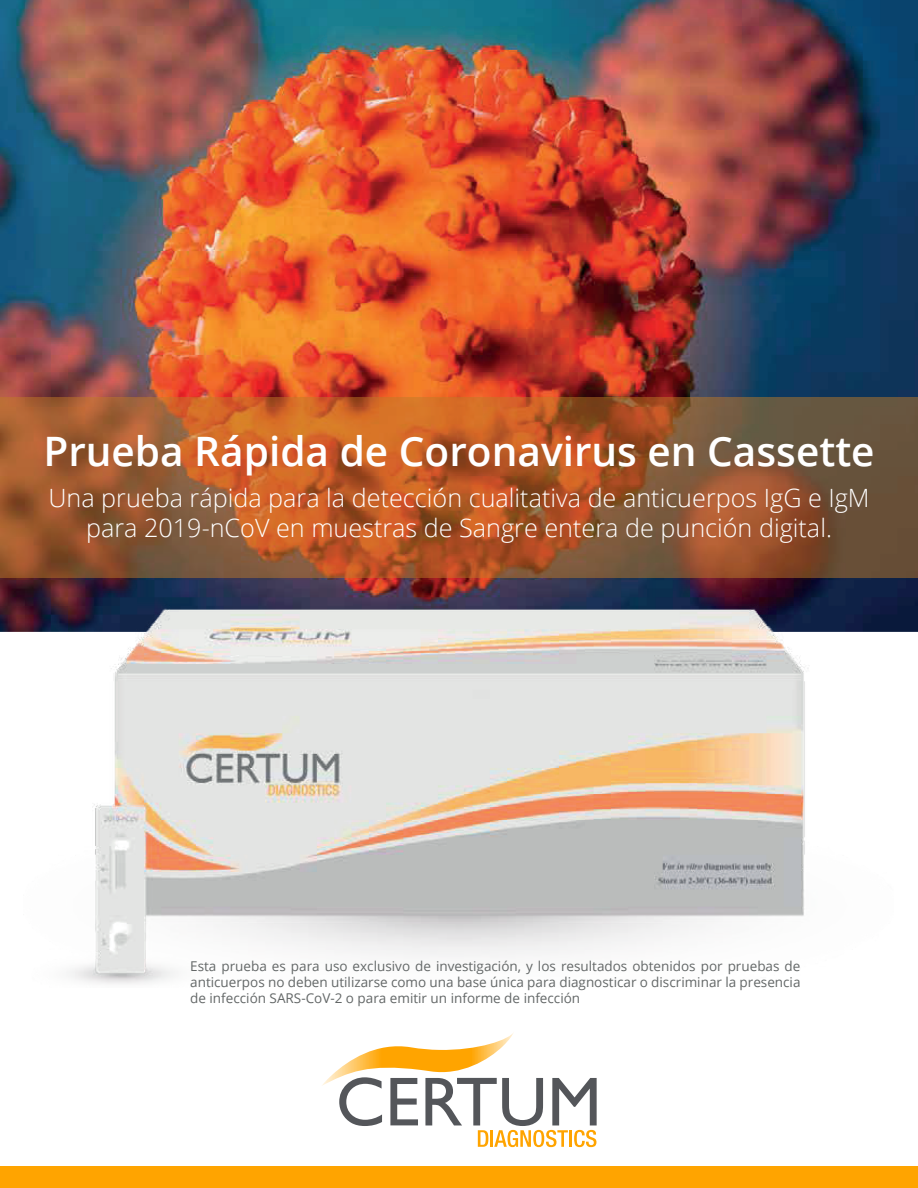
<style>
.page{position:relative;width:918px;height:1188px;background:#fff}
.page>*{position:absolute;margin:0;border:0;box-sizing:border-box;transform-origin:0 0}
.t1{font:600 40.5px "Open Sans";color:#fff}
.t2{font:300 25.2px/30.2px "Open Sans";color:#fff;text-align:center}
.t3{font:13.5px/16.2px "Open Sans";color:#636767;text-align:justify}
</style>
<div class="page">
<img style="left:0;top:0;width:918px;height:632px">
<svg style="left:0;top:398px;width:918px;height:180px;background:#a0592e"></svg>
<img style="left:23px;top:550px;width:871px;height:434px">
<div style="left:0;top:1167px;width:918px;height:21px;background:#ffa400"></div>
<svg style="left:322px;top:1033px;width:275px;height:114px"></svg>
<h1 class="t1" style="left:43px;top:424px;width:833px">Prueba Rápida de Coronavirus en Cassette</h1>
<h2 class="t2" style="left:48px;top:482px;width:823px">Una prueba rápida para la detección cualitativa de anticuerpos IgG e IgM para 2019-nCoV en muestras de Sangre entera de punción digital.</h2>
<p class="t3" style="left:190px;top:958px;width:612px">Esta prueba es para uso exclusivo de investigación, y los resultados obtenidos por pruebas de anticuerpos no deben utilizarse como una base única para diagnosticar o discriminar la presencia de infección SARS-CoV-2 o para emitir un informe de infección</p>
</div>
